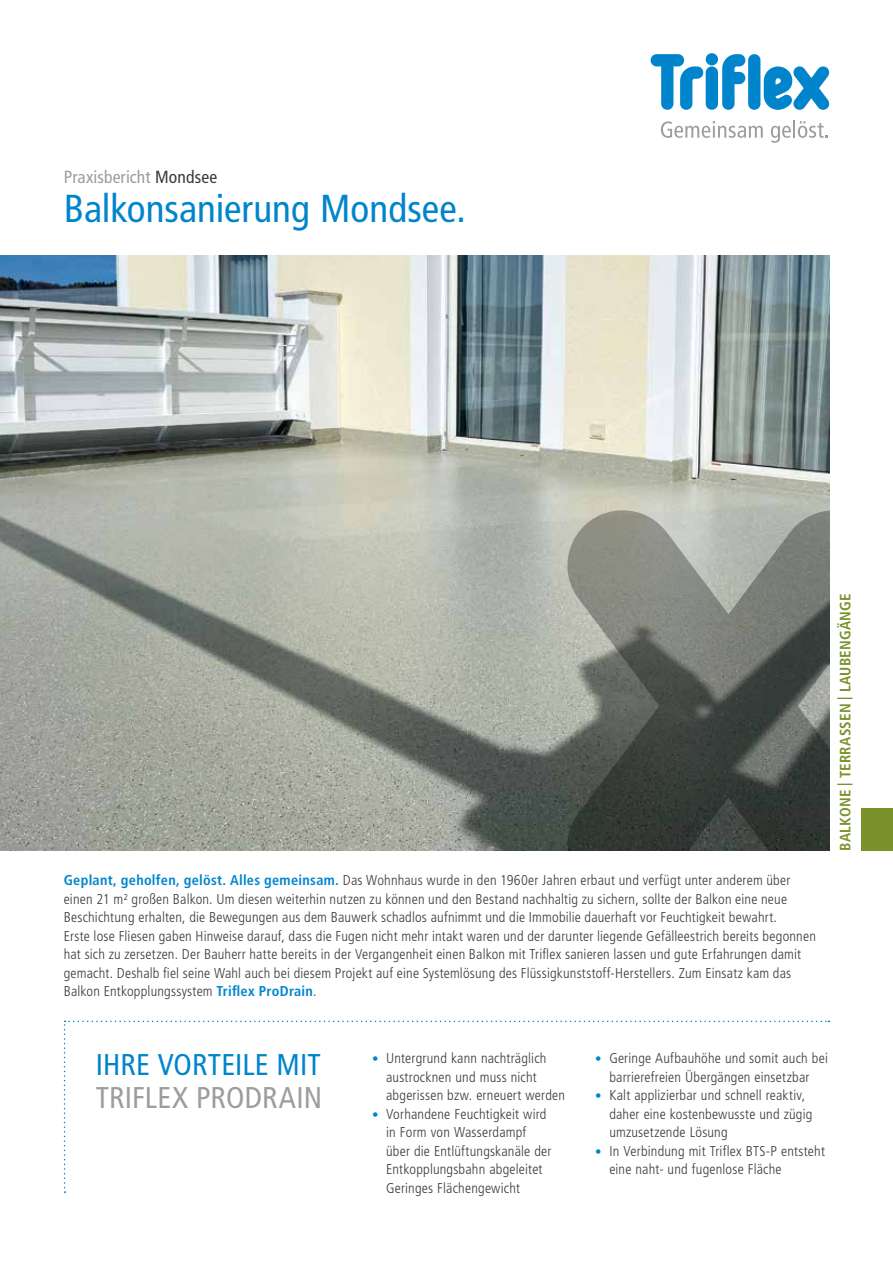
<style>
.page{position:relative;width:893px;height:1263px;background:#fff}
.page>*{position:absolute;margin:0;border:0;box-sizing:border-box;transform-origin:0 0}
.t1{font:condensed 39px "Frutiger LT Pro";color:#0085cd}
.t2{font:condensed 30px "Frutiger LT Pro";letter-spacing:.005em;color:#0085cd}
.t3{font:condensed 30px "Frutiger LT Pro";letter-spacing:.005em;color:#9c9d9d}
.t4{font:condensed 17.55px "Frutiger LT Pro";letter-spacing:.01em;color:#9c9d9d}
.t5{font:700 condensed 15px "Frutiger LT Pro";letter-spacing:.015em;color:#799229}
.t6{font:300 condensed 14.25px/18.5px "Frutiger LT Pro";letter-spacing:.015em;color:#3b3b3a}
.s1{color:#3b3b3a}
.s2{font-weight:700;color:#0085cd}
.s3{font-size:12.9px;color:#0085cd}
</style>
<div class="page">
<svg style="left:661px;top:121px;width:102px;height:17px"></svg>
<svg style="left:771px;top:120px;width:57px;height:23px"></svg>
<svg style="left:651px;top:54px;width:52px;height:56px"></svg>
<div style="left:706px;top:66px;width:12px;height:44px;background:#0085cd;border-radius:6px"></div>
<div style="left:706px;top:53px;width:12px;height:12px;background:#0085cd;border-radius:50%"></div>
<svg style="left:722px;top:54px;width:23px;height:56px"></svg>
<svg style="left:764px;top:66px;width:65px;height:44px"></svg>
<div style="left:748px;top:54px;width:12px;height:56px;background:#0085cd;border-radius:6px"></div>
<img style="left:0;top:255px;width:829px;height:595px">
<div style="left:861px;top:808px;width:32px;height:42px;background:#799229"></div>
<svg style="left:64px;top:1020px;width:765px;height:173px"></svg>
<svg style="left:567px;top:510px;width:262px;height:340px;background:#676c66"></svg>
<p class="t4" style="left:64px;top:167px;width:155px">Praxisbericht <span class="s1">Mondsee</span></p>
<h1 class="t1" style="left:64px;top:186px;width:403px">Balkonsanierung Mondsee.</h1>
<p class="t6" style="left:64px;top:871px;width:754px"><span class="s2">Geplant, geholfen, gelöst. Alles gemeinsam.</span> Das Wohnhaus wurde in den 1960er Jahren erbaut und verfügt unter anderem über einen 21 m² großen Balkon. Um diesen weiterhin nutzen zu können und den Bestand nachhaltig zu sichern, sollte der Balkon eine neue Beschichtung erhalten, die Bewegungen aus dem Bauwerk schadlos aufnimmt und die Immobilie dauerhaft vor Feuchtigkeit bewahrt.<br>Erste lose Fliesen gaben Hinweise darauf, dass die Fugen nicht mehr intakt waren und der darunter liegende Gefälleestrich bereits begonnen hat sich zu zersetzen. Der Bauherr hatte bereits in der Vergangenheit einen Balkon mit Triflex sanieren lassen und gute Erfahrungen damit gemacht. Deshalb fiel seine Wahl auch bei diesem Projekt auf eine Systemlösung des Flüssigkunststoff-Herstellers. Zum Einsatz kam das Balkon Entkopplungssystem <span class="s2">Triflex ProDrain</span>.</p>
<p class="t5" style="left:836px;top:850px;width:259px;rotate:-90deg">BALKONE | TERRASSEN | LAUBENGÄNGE</p>
<h2 class="t2" style="left:96px;top:1047px;width:227px">IHRE VORTEILE MIT</h2>
<h2 class="t3" style="left:96px;top:1080px;width:228px">TRIFLEX PRODRAIN</h2>
<p class="t6" style="left:386px;top:1049px;width:180px;text-indent:-14px"><span class="s3">•</span> Untergrund kann nachträglich austrocknen und muss nicht abgerissen bzw. erneuert werden</p>
<p class="t6" style="left:386px;top:1105px;width:167px;text-indent:-14px"><span class="s3">•</span> Vorhandene Feuchtigkeit wird in Form von Wasserdampf über die Entlüftungskanäle der<br>Entkopplungsbahn abgeleitet<br>Geringes Flächengewicht</p>
<p class="t6" style="left:595px;top:1049px;width:234px;text-align:center"><span class="s3">•</span> Geringe Aufbauhöhe und somit auch bei barrierefreien Übergängen einsetzbar</p>
<p class="t6" style="left:609px;top:1086px;width:205px;text-indent:-14px"><span class="s3">•</span> Kalt applizierbar und schnell reaktiv, daher eine kostenbewusste und zügig umzusetzende Lösung</p>
<p class="t6" style="left:609px;top:1142px;width:217px;text-indent:-14px"><span class="s3">•</span> In Verbindung mit Triflex BTS-P entsteht eine naht- und fugenlose Fläche</p>
</div>
